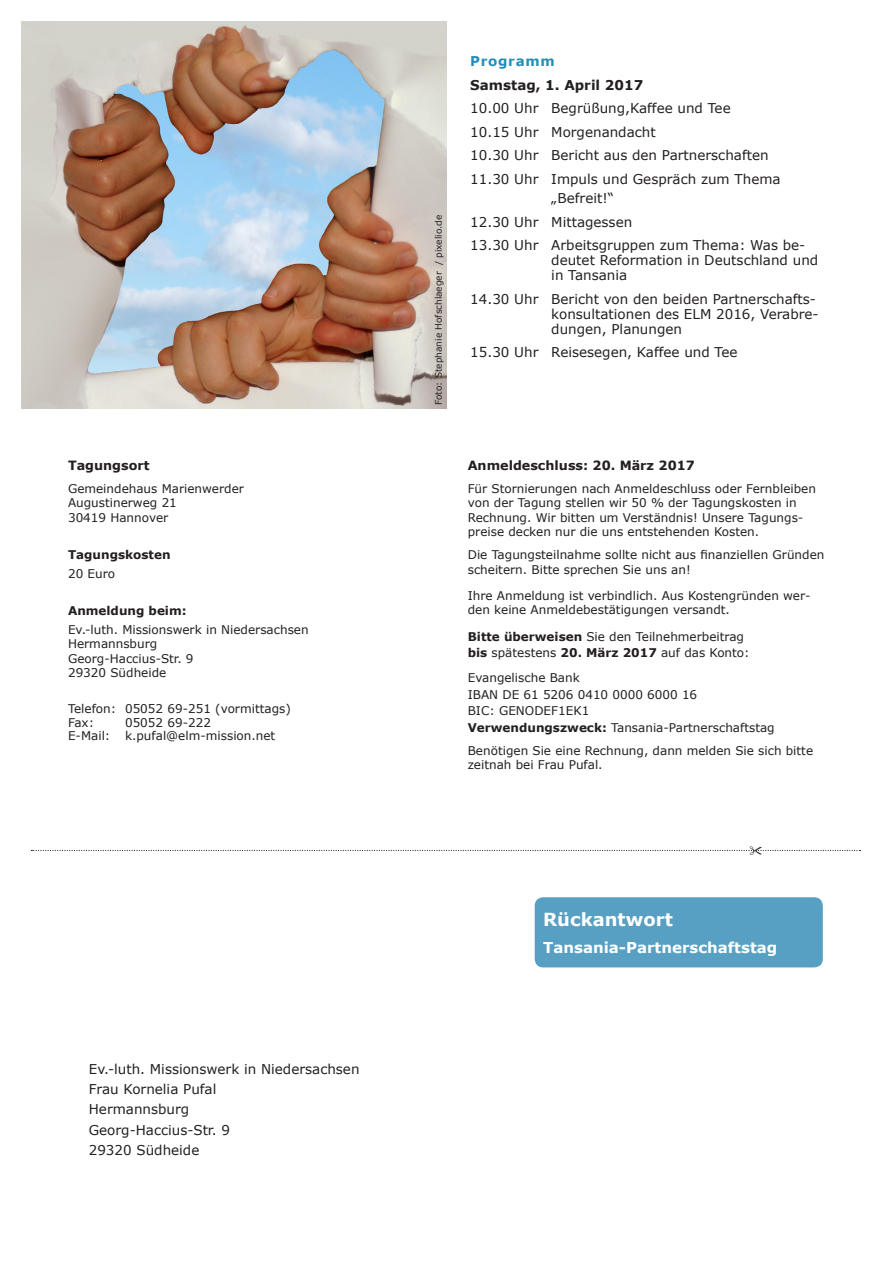
<style>
.page{position:relative;width:893px;height:1263px;background:#fff}
.page>*{position:absolute;margin:0;border:0;box-sizing:border-box;transform-origin:0 0}
.t1{font:700 18px "Verdana";color:#fff}
.t2{font:700 15px "Verdana";color:#fff}
.t3{font:13.5px/15px "Verdana";color:#231f20}
.t4{font:700 13.5px "Verdana";color:#231f20}
.t5{font:700 13.5px "Verdana";letter-spacing:.05em;color:#228fb9}
.t6{font:700 12.75px "Verdana";color:#231f20}
.Absatzformat_2{font:12px/14.4px "Verdana";color:#231f20}
.Absatzformat_2-2{font:700 12px "Verdana";color:#231f20}
.t7{font:9px "Verdana";color:#231f20}
.s1{font-weight:700}
</style>
<div class="page">
<div style="left:535px;top:897px;width:288px;height:70px;background:#57a0c3;border-radius:9px"></div>
<img style="left:21px;top:21px;width:425px;height:387px">
<svg style="left:31px;top:850px;width:829px;height:1px"></svg>
<p class="t6" style="left:68px;top:456px;width:83px">Tagungsort</p>
<p class="Absatzformat_2" style="left:68px;top:481px;width:177px">Gemeindehaus Marienwerder<br>Augustinerweg 21<br>30419 Hannover</p>
<p class="Absatzformat_2-2" style="left:68px;top:546px;width:104px">Tagungskosten</p>
<p class="Absatzformat_2" style="left:68px;top:566px;width:49px">20 Euro</p>
<p class="Absatzformat_2-2" style="left:68px;top:602px;width:120px">Anmeldung beim:</p>
<p class="Absatzformat_2" style="left:68px;top:622px;width:242px">Ev.-luth. Missionswerk in Niedersachsen<br>Hermannsburg<br>Georg-Haccius-Str. 9<br>29320 Südheide</p>
<p class="Absatzformat_2" style="left:68px;top:702px;width:224px">Telefon: 05052 69-251 (vormittags)</p>
<p class="Absatzformat_2" style="left:68px;top:715px;width:28px">Fax:</p>
<p class="Absatzformat_2" style="left:125px;top:715px;width:87px">05052 69-222</p>
<p class="Absatzformat_2" style="left:68px;top:729px;width:209px">E-Mail: k.pufal@elm-mission.net</p>
<p class="t3" style="left:89px;top:1061px;width:272px">Ev.-luth. Missionswerk in Niedersachsen</p>
<p class="t3" style="left:89px;top:1081px;width:129px">Frau Kornelia Pufal</p>
<p class="t3" style="left:89px;top:1102px;width:102px">Hermannsburg</p>
<p class="t3" style="left:89px;top:1122px;width:143px">Georg-Haccius-Str. 9</p>
<p class="t3" style="left:89px;top:1143px;width:112px">29320 Südheide</p>
<p class="t7" style="left:432px;top:405px;width:192px;rotate:-90deg">Foto: Stephanie Hofschlaeger / pixelio.de</p>
<p class="t5" style="left:470px;top:52px;width:86px">Programm</p>
<p class="t4" style="left:470px;top:75px;width:174px">Samstag, 1. April 2017</p>
<p class="t3" style="left:470px;top:101px;width:262px">10.00 Uhr Begrüßung,Kaffee und Tee</p>
<p class="t3" style="left:470px;top:124px;width:187px">10.15 Uhr Morgenandacht</p>
<p class="t3" style="left:470px;top:148px;width:300px">10.30 Uhr Bericht aus den Partnerschaften</p>
<p class="t3" style="left:470px;top:171px;width:312px">11.30 Uhr Impuls und Gespräch zum Thema</p>
<p class="t3" style="left:551px;top:191px;width:64px">„Befreit!“</p>
<p class="t3" style="left:470px;top:214px;width:163px">12.30 Uhr Mittagessen</p>
<p class="t3" style="left:551px;top:238px;width:268px;text-indent:-81px">13.30 Uhr Arbeitsgruppen zum Thema: Was be&shy;deutet Reformation in Deutschland und in Tansania</p>
<p class="t3" style="left:551px;top:291px;width:269px;text-indent:-81px">14.30 Uhr Bericht von den beiden Partnerschafts&shy;konsultationen des ELM 2016, Verabre&shy;dungen, Planungen</p>
<p class="t3" style="left:470px;top:345px;width:269px">15.30 Uhr Reisesegen, Kaffee und Tee</p>
<p class="t6" style="left:468px;top:456px;width:229px">Anmeldeschluss: 20. März 2017</p>
<p class="Absatzformat_2" style="left:468px;top:481px;width:350px">Für Stornierungen nach Anmeldeschluss oder Fernbleiben von der Tagung stellen wir 50 % der Tagungskosten in Rechnung. Wir bitten um Verständnis! Unsere Tagungs&shy;preise decken nur die uns entstehenden Kosten.</p>
<p class="Absatzformat_2" style="left:468px;top:547px;width:358px">Die Tagungsteilnahme sollte nicht aus finanziellen Gründen scheitern. Bitte sprechen Sie uns an!</p>
<p class="Absatzformat_2" style="left:468px;top:588px;width:344px">Ihre Anmeldung ist verbindlich. Aus Kostengründen wer&shy;den keine Anmeldebestätigungen versandt.</p>
<p class="Absatzformat_2" style="left:468px;top:628px;width:283px;line-height:16.5px"><span class="s1">Bitte überweisen</span> Sie den Teilnehmerbeitrag <span class="s1">bis</span> spätestens <span class="s1">20. März 2017</span> auf das Konto:</p>
<p class="Absatzformat_2" style="left:468px;top:670px;width:309px;line-height:16.5px">Evangelische Bank<br>IBAN DE 61 5206 0410 0000 6000 16<br>BIC: GENODEF1EK1<br><span class="s1">Verwendungszweck:</span> Tansania-Partnerschaftstag</p>
<p class="Absatzformat_2" style="left:468px;top:743px;width:347px">Benötigen Sie eine Rechnung, dann melden Sie sich bitte zeitnah bei Frau Pufal.</p>
<p class="t1" style="left:543px;top:907px;width:131px">Rückantwort</p>
<p class="t2" style="left:543px;top:936px;width:236px">Tansania-Partnerschaftstag</p>
</div>
